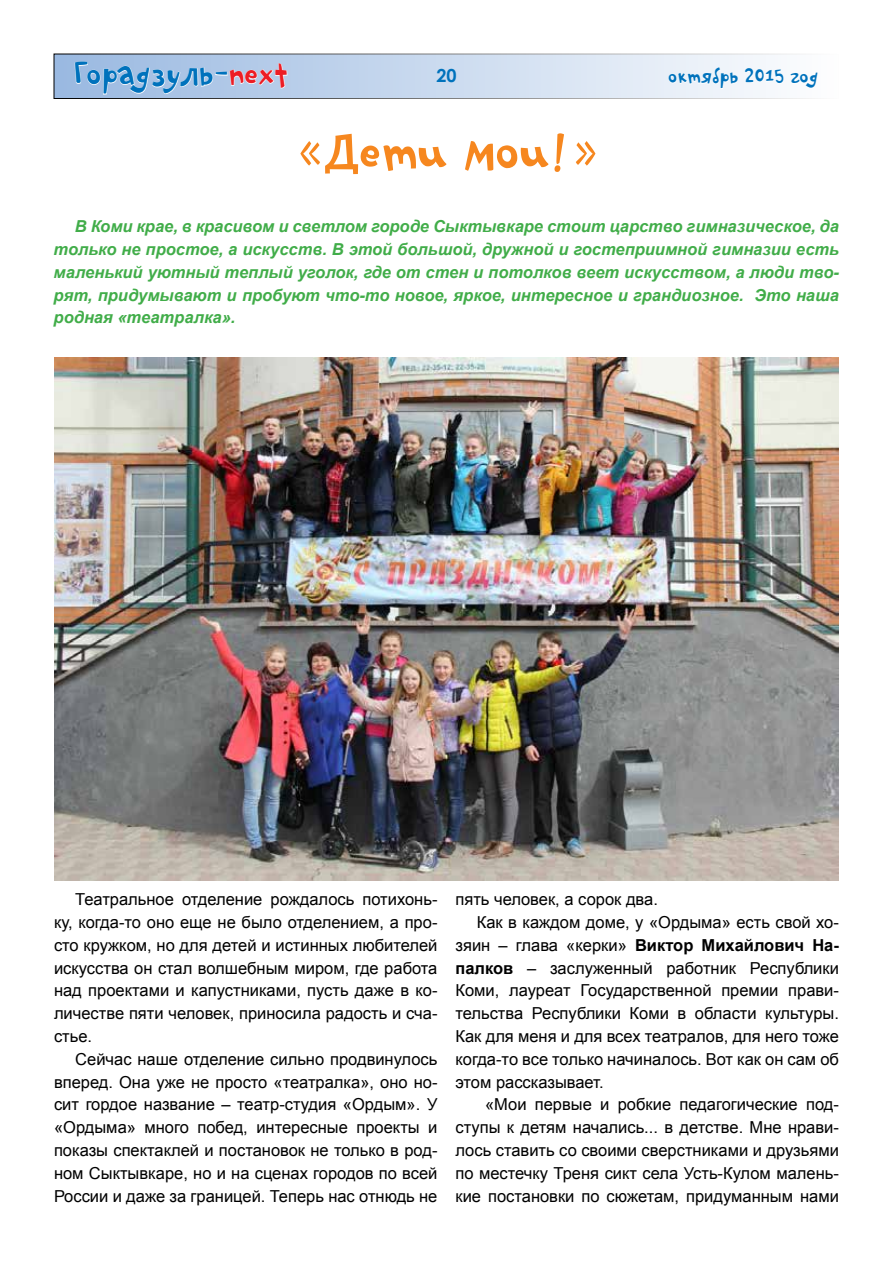
<style>
.page{position:relative;width:893px;height:1263px;background:#fff}
.page>*{position:absolute;margin:0;border:0;box-sizing:border-box;transform-origin:0 0}
.t1{font:72px "PF Playskool Pro";color:#f6871f}
.t2{font:45px "PF Playskool Pro";color:#0072bc}
.t3{font:27px "PF Playskool Pro";color:#0072bc}
.t4{font:700 18px "Century Gothic";color:#0072bc}
.t5{font:16.5px/22.8px "Arial";color:#000;text-align:justify}
.t6{font:italic 700 16.5px/22.8px "Arial";color:#41ad49;text-align:justify}
.t7{font:700 16.5px "Arial";color:#000}
.s1{color:#ed1d24}
.s2{font-weight:400}
.s3{font-weight:700}
</style>
<div class="page">
<div style="left:54px;top:54px;width:785px;height:45px;background:linear-gradient(to right,#99b8e1,#fefefe)"></div>
<svg style="left:668px;top:67px;width:70px;height:22px"></svg>
<svg style="left:744px;top:68px;width:40px;height:17px"></svg>
<svg style="left:790px;top:67px;width:28px;height:23px"></svg>
<svg style="left:74px;top:61px;width:214px;height:38px;background:#b0c6e3"></svg>
<img style="left:54px;top:357px;width:785px;height:523px">
<h2 class="t2" style="left:73px;top:53px;width:217px">Горадзуль-<span class="s1">next</span></h2>
<p class="t4" style="left:436px;top:62px;width:22px">20</p>
<h3 class="t3" style="left:668px;top:64px;width:151px">октябрь 2015 год</h3>
<h1 class="t1" style="left:294px;top:117px;width:307px">«Дети мои!»</h1>
<p class="t6" style="left:54px;top:215px;width:787px;text-indent:21px">В Коми крае, в красивом и светлом городе Сыктывкаре стоит царство гимназическое, да только не простое, а искусств. В этой большой, дружной и гостеприимной гимназии есть маленький уютный теплый уголок, где от стен и потолков веет искусством, а люди тво&shy;рят, придумывают и пробуют что-то новое, яркое, интересное и грандиозное. Это наша родная «театралка».</p>
<p class="t5" style="left:54px;top:888px;width:385px;text-indent:21px">Театральное отделение рождалось потихонь&shy;ку, когда-то оно еще не было отделением, а про&shy;сто кружком, но для детей и истинных любителей искусства он стал волшебным миром, где работа над проектами и капустниками, пусть даже в ко&shy;личестве пяти человек, приносила радость и сча&shy;стье.</p>
<p class="t5" style="left:54px;top:1048px;width:385px;text-indent:21px">Сейчас наше отделение сильно продвинулось вперед. Она уже не просто «театралка», оно но&shy;сит гордое название – театр-студия «Ордым». У «Ордыма» много побед, интересные проекты и показы спектаклей и постановок не только в род&shy;ном Сыктывкаре, но и на сценах городов по всей России и даже за границей. Теперь нас отнюдь не</p>
<p class="t5" style="left:455px;top:888px;width:204px">пять человек, а сорок два.</p>
<p class="t5" style="left:477px;top:911px;width:364px">Как в каждом доме, у «Ордыма» есть свой хо-</p>
<p class="t7" style="left:455px;top:934px;width:385px"><span class="s2">зяин – глава «керки»</span> Виктор Михайлович На-</p>
<p class="t5" style="left:455px;top:956px;width:385px"><span class="s3">палков</span> – заслуженный работник Республики</p>
<p class="t5" style="left:455px;top:979px;width:385px">Коми, лауреат Государственной премии прави-</p>
<p class="t5" style="left:455px;top:1002px;width:385px">тельства Республики Коми в области культуры.</p>
<p class="t5" style="left:455px;top:1025px;width:385px">Как для меня и для всех театралов, для него тоже</p>
<p class="t5" style="left:455px;top:1048px;width:385px">когда-то все только начиналось. Вот как он сам об</p>
<p class="t5" style="left:455px;top:1070px;width:150px">этом рассказывает.</p>
<p class="t5" style="left:485px;top:1093px;width:355px">«Мои первые и робкие педагогические под-</p>
<p class="t5" style="left:455px;top:1116px;width:385px">ступы к детям начались... в детстве. Мне нрави-</p>
<p class="t5" style="left:455px;top:1139px;width:385px">лось ставить со своими сверстниками и друзьями</p>
<p class="t5" style="left:455px;top:1162px;width:385px">по местечку Треня сикт села Усть-Кулом малень-</p>
<p class="t5" style="left:455px;top:1184px;width:385px">кие постановки по сюжетам, придуманным нами</p>
</div>
